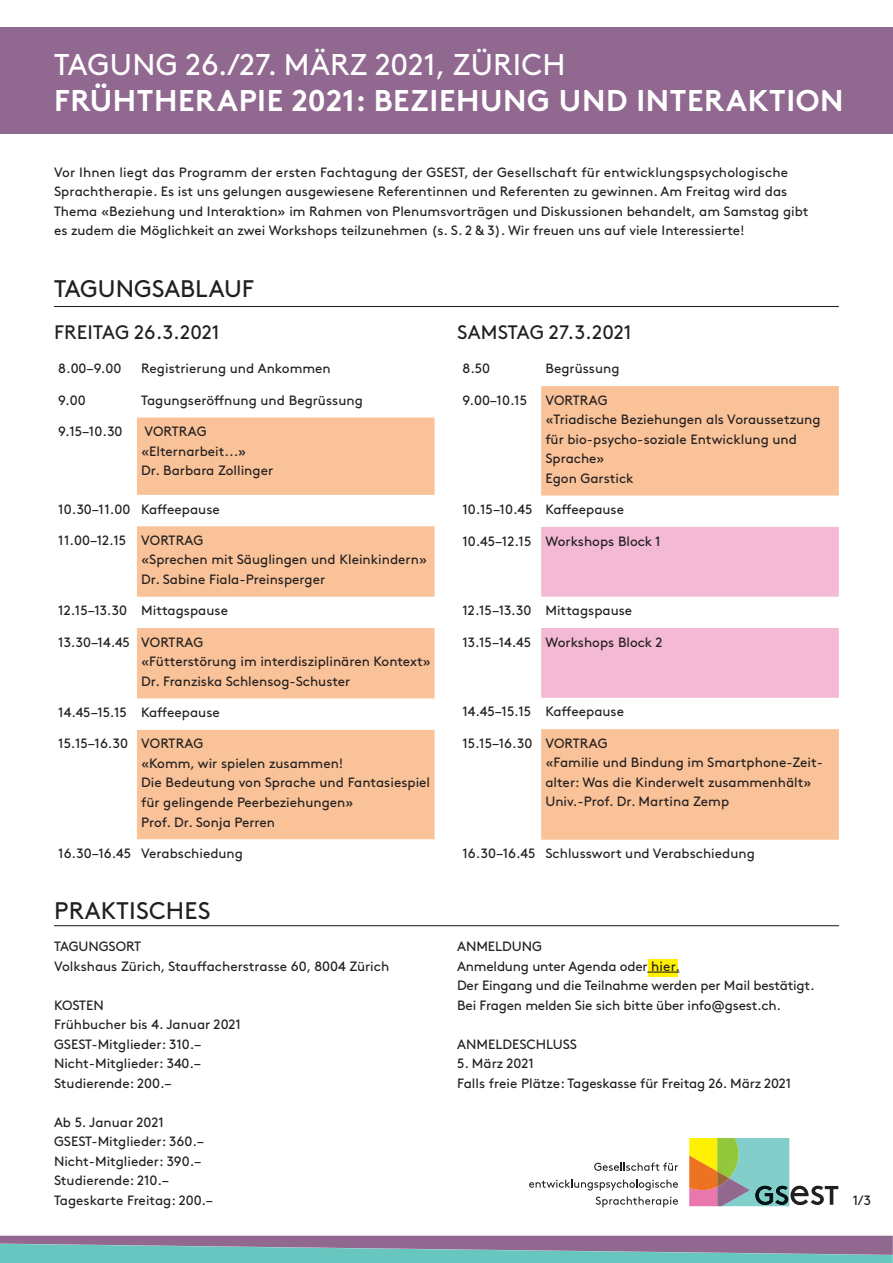
<style>
.page{position:relative;width:893px;height:1263px;background:#fff}
.page>*{position:absolute;margin:0;border:0;box-sizing:border-box;transform-origin:0 0}
.t1{font:700 30px "Brown Pro";letter-spacing:.02em;color:#fff}
.t2{font:30px "Brown Std";letter-spacing:.01em;color:#fff}
.t3{font:24px "Brown Std";letter-spacing:.005em;color:#231f20}
.t4{font:19.5px "Brown Std";color:#231f20}
.t5{font:13.5px/19.5px "Brown Std";color:#231f20}
</style>
<div class="page">
<div style="left:0;top:28px;width:893px;height:106px;background:#916890"></div>
<div style="left:648px;top:959px;width:30px;height:17px;background:#fff101"></div>
<hr style="left:647px;top:971px;width:32px;height:2px;background:#231f20">
<hr style="left:54px;top:925px;width:785px;height:1px;background:#231f20">
<hr style="left:54px;top:306px;width:785px;height:1px;background:#231f20">
<svg style="left:137px;top:417px;width:298px;height:422px;fill:#f9c298"></svg>
<svg style="left:541px;top:386px;width:298px;height:454px;fill:#f9c298"></svg>
<svg style="left:541px;top:527px;width:298px;height:171px;fill:#f3b9d5"></svg>
<svg style="left:0;top:1236px;width:893px;height:27px;background:#7d98a9"></svg>
<svg style="left:689px;top:1138px;width:149px;height:68px"></svg>
<svg style="left:529px;top:1179px;width:149px;height:11px"></svg>
<svg style="left:594px;top:1162px;width:84px;height:9px"></svg>
<svg style="left:596px;top:1196px;width:82px;height:11px"></svg>
<p class="t2" style="left:54px;top:47px;width:513px">TAGUNG 26./27. MÄRZ 2021, ZÜRICH</p>
<p class="t1" style="left:54px;top:76px;width:791px">FRÜHTHERAPIE 2021: BEZIEHUNG UND INTERAKTION</p>
<p class="t5" style="left:54px;top:162px;width:756px">Vor Ihnen liegt das Programm der ersten Fachtagung der GSEST, der Gesellschaft für entwicklungspsychologische Sprachtherapie. Es ist uns gelungen ausgewiesene Referentinnen und Referenten zu gewinnen. Am Freitag wird das Thema «Beziehung und Interaktion» im Rahmen von Plenumsvorträgen und Diskussionen behandelt, am Samstag gibt es zudem die Möglichkeit an zwei Workshops teilzunehmen (s. S. 2 &amp; 3). Wir freuen uns auf viele Interessierte!</p>
<p class="t3" style="left:54px;top:275px;width:202px">TAGUNGSABLAUF</p>
<p class="t4" style="left:54px;top:320px;width:167px">FREITAG 26.3.2021</p>
<p class="t4" style="left:457px;top:320px;width:176px">SAMSTAG 27.3.2021</p>
<p class="t5" style="left:58px;top:359px;width:65px">8.00–9.00</p>
<p class="t5" style="left:141px;top:359px;width:191px">Registrierung und Ankommen</p>
<p class="t5" style="left:58px;top:390px;width:29px">9.00</p>
<p class="t5" style="left:141px;top:390px;width:223px">Tagungseröffnung und Begrüssung</p>
<p class="t5" style="left:58px;top:422px;width:66px">9.15–10.30</p>
<p class="t5" style="left:144px;top:422px;width:64px">VORTRAG</p>
<p class="t5" style="left:141px;top:441px;width:107px">«Elternarbeit...»</p>
<p class="t5" style="left:141px;top:461px;width:134px">Dr. Barbara Zollinger</p>
<p class="t5" style="left:58px;top:499px;width:74px">10.30–11.00</p>
<p class="t5" style="left:141px;top:499px;width:80px">Kaffeepause</p>
<p class="t5" style="left:58px;top:531px;width:69px">11.00–12.15</p>
<p class="t5" style="left:141px;top:531px;width:64px">VORTRAG</p>
<p class="t5" style="left:141px;top:550px;width:287px">«Sprechen mit Säuglingen und Kleinkindern»</p>
<p class="t5" style="left:141px;top:570px;width:186px">Dr. Sabine Fiala-Preinsperger</p>
<p class="t5" style="left:58px;top:601px;width:70px">12.15–13.30</p>
<p class="t5" style="left:141px;top:601px;width:88px">Mittagspause</p>
<p class="t5" style="left:58px;top:632px;width:73px">13.30–14.45</p>
<p class="t5" style="left:141px;top:632px;width:64px">VORTRAG</p>
<p class="t5" style="left:141px;top:652px;width:291px">«Fütterstörung im interdisziplinären Kontext»</p>
<p class="t5" style="left:141px;top:671px;width:211px">Dr. Franziska Schlensog-Schuster</p>
<p class="t5" style="left:58px;top:703px;width:70px">14.45–15.15</p>
<p class="t5" style="left:141px;top:703px;width:80px">Kaffeepause</p>
<p class="t5" style="left:58px;top:734px;width:71px">15.15–16.30</p>
<p class="t5" style="left:141px;top:734px;width:64px">VORTRAG</p>
<p class="t5" style="left:141px;top:754px;width:290px">«Komm, wir spielen zusammen!<br>Die Bedeutung von Sprache und Fantasiespiel für gelingende Peerbeziehungen»</p>
<p class="t5" style="left:141px;top:812px;width:135px">Prof. Dr. Sonja Perren</p>
<p class="t5" style="left:58px;top:843px;width:74px">16.30–16.45</p>
<p class="t5" style="left:141px;top:843px;width:103px">Verabschiedung</p>
<p class="t5" style="left:462px;top:359px;width:29px">8.50</p>
<p class="t5" style="left:545px;top:359px;width:76px">Begrüssung</p>
<p class="t5" style="left:462px;top:390px;width:66px">9.00–10.15</p>
<p class="t5" style="left:545px;top:390px;width:64px">VORTRAG</p>
<p class="t5" style="left:545px;top:410px;width:277px">«Triadische Beziehungen als Voraussetzung für bio-psycho-soziale Entwicklung und<br>Sprache»</p>
<p class="t5" style="left:545px;top:468px;width:90px">Egon Garstick</p>
<p class="t5" style="left:462px;top:500px;width:71px">10.15–10.45</p>
<p class="t5" style="left:545px;top:500px;width:80px">Kaffeepause</p>
<p class="t5" style="left:462px;top:531px;width:70px">10.45–12.15</p>
<p class="t5" style="left:545px;top:531px;width:117px">Workshops Block 1</p>
<p class="t5" style="left:462px;top:601px;width:70px">12.15–13.30</p>
<p class="t5" style="left:545px;top:601px;width:88px">Mittagspause</p>
<p class="t5" style="left:462px;top:632px;width:70px">13.15–14.45</p>
<p class="t5" style="left:545px;top:632px;width:119px">Workshops Block 2</p>
<p class="t5" style="left:462px;top:702px;width:70px">14.45–15.15</p>
<p class="t5" style="left:545px;top:702px;width:80px">Kaffeepause</p>
<p class="t5" style="left:462px;top:733px;width:71px">15.15–16.30</p>
<p class="t5" style="left:545px;top:733px;width:64px">VORTRAG</p>
<p class="t5" style="left:545px;top:753px;width:279px">«Familie und Bindung im Smartphone-Zeit&shy;alter: Was die Kinderwelt zusammenhält»</p>
<p class="t5" style="left:545px;top:792px;width:185px">Univ.-Prof. Dr. Martina Zemp</p>
<p class="t5" style="left:462px;top:844px;width:74px">16.30–16.45</p>
<p class="t5" style="left:545px;top:844px;width:211px">Schlusswort und Verabschiedung</p>
<p class="t3" style="left:54px;top:896px;width:158px">PRAKTISCHES</p>
<p class="t5" style="left:54px;top:937px;width:88px">TAGUNGSORT</p>
<p class="t5" style="left:54px;top:956px;width:337px">Volkshaus Zürich, Stauffacherstrasse 60, 8004 Zürich</p>
<p class="t5" style="left:54px;top:995px;width:51px">KOSTEN</p>
<p class="t5" style="left:54px;top:1015px;width:189px">Frühbucher bis 4. Januar 2021</p>
<p class="t5" style="left:54px;top:1034px;width:149px">GSEST-Mitglieder: 310.–</p>
<p class="t5" style="left:54px;top:1054px;width:148px">Nicht-Mitglieder: 340.–</p>
<p class="t5" style="left:54px;top:1073px;width:119px">Studierende: 200.–</p>
<p class="t5" style="left:54px;top:1112px;width:111px">Ab 5. Januar 2021</p>
<p class="t5" style="left:54px;top:1132px;width:151px">GSEST-Mitglieder: 360.–</p>
<p class="t5" style="left:54px;top:1151px;width:149px">Nicht-Mitglieder: 390.–</p>
<p class="t5" style="left:54px;top:1171px;width:116px">Studierende: 210.–</p>
<p class="t5" style="left:54px;top:1190px;width:160px">Tageskarte Freitag: 200.–</p>
<p class="t5" style="left:457px;top:937px;width:86px">ANMELDUNG</p>
<p class="t5" style="left:457px;top:956px;width:224px">Anmeldung unter Agenda oder hier.</p>
<p class="t5" style="left:457px;top:976px;width:359px">Der Eingang und die Teilnahme werden per Mail bestätigt.</p>
<p class="t5" style="left:457px;top:995px;width:325px">Bei Fragen melden Sie sich bitte über info@gsest.ch.</p>
<p class="t5" style="left:457px;top:1034px;width:121px">ANMELDESCHLUSS</p>
<p class="t5" style="left:457px;top:1054px;width:78px">5. März 2021</p>
<p class="t5" style="left:457px;top:1073px;width:336px">Falls freie Plätze: Tageskasse für Freitag 26. März 2021</p>
<p class="t5" style="left:853px;top:1190px;width:20px">1/3</p>
</div>
